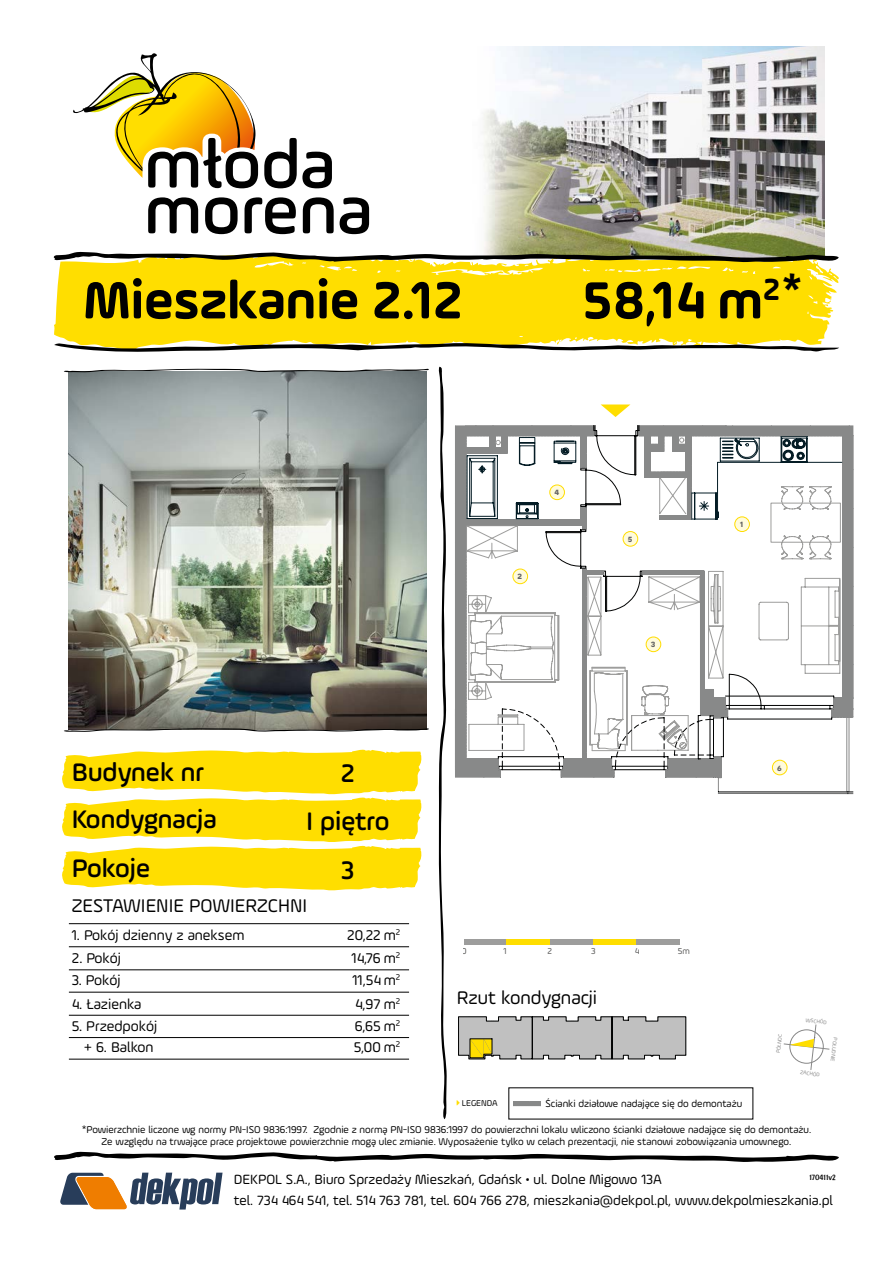
<style>
.page{position:relative;width:893px;height:1263px;background:#fff}
.page>*{position:absolute;margin:0;border:0;box-sizing:border-box;transform-origin:0 0}
.t1{font:700 55.5px "Ample Soft";color:#000}
.t2{font:45px "Cantora One";color:#000}
.t3{font:500 27px/48.2px "Ample Soft";color:#000}
.t4{font:19.5px "Ample Soft";color:#000}
.t5{font:15px/22.5px "Ample Soft";color:#000;text-align:center}
.t6{font:14.25px/21px "Ample Soft";color:#000}
.t7{font:10.5px/12.6px "Ample Soft";color:#000;text-align:center}
.t8{font:9.15px "Ample Soft";color:#575756}
.t9{font:9px "Ample Soft";color:#000}
.t10{font:7.5px "Cantora One";color:#000}
.t11{font:700 7.5px "Novecentosanswide";color:#646363}
.t12{font:5.55px "Ample Soft";color:#878787}
</style>
<div class="page">
<svg style="left:455px;top:425px;width:399px;height:370px"></svg>
<img style="left:482px;top:47px;width:343px;height:205px">
<img style="left:68px;top:372px;width:358px;height:356px">
<div style="left:54px;top:263px;width:785px;height:79px;background:#ffde00"></div>
<svg style="left:54px;top:252px;width:785px;height:11px"></svg>
<svg style="left:54px;top:342px;width:785px;height:10px"></svg>
<svg style="left:438px;top:367px;width:9px;height:752px"></svg>
<svg style="left:64px;top:368px;width:365px;height:4px"></svg>
<svg style="left:64px;top:728px;width:365px;height:4px"></svg>
<svg style="left:62px;top:749px;width:360px;height:141px"></svg>
<svg style="left:54px;top:1151px;width:785px;height:11px"></svg>
<svg style="left:60px;top:1172px;width:163px;height:37px"></svg>
<svg style="left:264px;top:138px;width:68px;height:50px"></svg>
<svg style="left:148px;top:197px;width:50px;height:36px"></svg>
<svg style="left:205px;top:197px;width:33px;height:37px"></svg>
<svg style="left:245px;top:197px;width:51px;height:37px"></svg>
<svg style="left:303px;top:197px;width:31px;height:36px"></svg>
<svg style="left:340px;top:197px;width:29px;height:37px"></svg>
<svg style="left:73px;top:53px;width:185px;height:135px"></svg>
<svg style="left:513px;top:1101px;width:27px;height:6px"></svg>
<hr style="left:69px;top:923px;width:340px;height:1px;background:#000">
<hr style="left:69px;top:946px;width:340px;height:1px;background:#000">
<hr style="left:69px;top:969px;width:340px;height:1px;background:#000">
<hr style="left:69px;top:992px;width:340px;height:1px;background:#000">
<hr style="left:69px;top:1015px;width:340px;height:1px;background:#000">
<hr style="left:69px;top:1037px;width:340px;height:1px;background:#000">
<hr style="left:69px;top:1059px;width:340px;height:1px;background:#000">
<svg style="left:601px;top:404px;width:29px;height:13px"></svg>
<svg style="left:783px;top:1024px;width:47px;height:46px"></svg>
<div style="left:789px;top:1029px;width:35px;height:35px;border:1px solid #878787;border-radius:50%"></div>
<svg style="left:458px;top:1016px;width:228px;height:43px;background:#b4b3ab"></svg>
<div style="left:464px;top:939px;width:43px;height:6px;background:#9d9d9c"></div>
<div style="left:507px;top:939px;width:43px;height:6px;background:#ffde00"></div>
<div style="left:550px;top:939px;width:43px;height:6px;background:#9d9d9c"></div>
<div style="left:593px;top:939px;width:44px;height:6px;background:#ffde00"></div>
<div style="left:637px;top:939px;width:43px;height:6px;background:#9d9d9c"></div>
<div style="left:550px;top:485px;width:14px;height:15px;background:#fffbdc;border-radius:50%"></div>
<div style="left:550px;top:485px;width:15px;height:15px;border:1px solid #fd0;border-radius:50%"></div>
<div style="left:623px;top:531px;width:15px;height:15px;background:#fffbdc;border-radius:50%"></div>
<div style="left:623px;top:531px;width:15px;height:15px;border:1px solid #fd0;border-radius:50%"></div>
<div style="left:772px;top:760px;width:15px;height:15px;background:#fffbdc;border-radius:50%"></div>
<div style="left:772px;top:760px;width:15px;height:15px;border:1px solid #fd0;border-radius:50%"></div>
<div style="left:735px;top:517px;width:14px;height:14px;background:#fffbdc;border-radius:50%"></div>
<div style="left:735px;top:517px;width:15px;height:15px;border:1px solid #fd0;border-radius:50%"></div>
<div style="left:646px;top:637px;width:15px;height:15px;background:#fffbdc;border-radius:50%"></div>
<div style="left:646px;top:637px;width:15px;height:15px;border:1px solid #fd0;border-radius:50%"></div>
<div style="left:513px;top:569px;width:15px;height:15px;background:#fffbdc;border-radius:50%"></div>
<div style="left:513px;top:569px;width:15px;height:15px;border:1px solid #fd0;border-radius:50%"></div>
<h1 class="t1" style="left:83px;top:266px;width:381px">Mieszkanie 2.12</h1>
<h2 class="t2" style="left:782px;top:263px;width:22px">*</h2>
<h1 class="t1" style="left:581px;top:266px;width:201px">58,14 m<sup>2</sup></h1>
<h3 class="t3" style="left:72px;top:747px;width:146px">Budynek nr<br>Kondygnacja<br>Pokoje</h3>
<h3 class="t4" style="left:72px;top:894px;width:237px">ZESTAWIENIE POWIERZCHNI</h3>
<h3 class="t3" style="left:306px;top:749px;width:85px;text-align:center">2<br>I piętro<br>3</h3>
<p class="t11" style="left:518px;top:572px;width:6px">2</p>
<p class="t11" style="left:554px;top:488px;width:6px">4</p>
<p class="t11" style="left:628px;top:535px;width:6px">5</p>
<p class="t11" style="left:651px;top:640px;width:6px">3</p>
<p class="t11" style="left:740px;top:520px;width:5px">1</p>
<p class="t11" style="left:777px;top:763px;width:6px">6</p>
<h3 class="t5" style="left:72px;top:924px;width:174px">1. Pokój dzienny z aneksem</h3>
<h3 class="t5" style="left:72px;top:947px;width:51px">2. Pokój</h3>
<h3 class="t5" style="left:72px;top:969px;width:50px">3. Pokój</h3>
<h3 class="t5" style="left:72px;top:992px;width:71px">4. Łazienka</h3>
<h3 class="t5" style="left:72px;top:1015px;width:87px;line-height:21.6px">5. Przedpokój + 6. Balkon</h3>
<h3 class="t5" style="left:347px;top:924px;width:54px;text-align:justify">20,22 m<sup>2<br></sup>14,76 m<sup>2<br></sup>11,54 m<sup>2<br></sup>4,97 m<sup>2<br></sup>6,65 m<sup>2<br></sup>5,00 m<sup>2</sup></h3>
<p class="t8" style="left:461px;top:945px;width:7px">0</p>
<p class="t8" style="left:503px;top:945px;width:5px">1</p>
<p class="t8" style="left:548px;top:945px;width:6px">2</p>
<p class="t8" style="left:591px;top:945px;width:6px">3</p>
<p class="t8" style="left:635px;top:945px;width:6px">4</p>
<p class="t8" style="left:678px;top:945px;width:14px">5m</p>
<h3 class="t4" style="left:457px;top:986px;width:142px">Rzut kondygnacji</h3>
<p class="t9" style="left:462px;top:1098px;width:37px">LEGENDA</p>
<p class="t7" style="left:545px;top:1097px;width:198px">Ścianki działowe nadające się do demontażu</p>
<p class="t12" style="left:806px;top:1016px;width:23px;rotate:7deg">WSCHÓD</p>
<p class="t12" style="left:775px;top:1053px;width:21px;rotate:-83deg">PÓŁNOC</p>
<p class="t12" style="left:839px;top:1038px;width:26px;rotate:97deg">POŁUDNIE</p>
<p class="t12" style="left:801px;top:1069px;width:21px;rotate:7deg">ZACHÓD</p>
<p class="t7" style="left:82px;top:1123px;width:731px">*Powierzchnie liczone wg normy PN-ISO 9836:1997. Zgodnie z normą PN-ISO 9836:1997 do powierzchni lokalu wliczono ścianki działowe nadające się do demontażu.<br>Ze względu na trwające prace projektowe powierzchnie mogą ulec zmianie. Wyposażenie tylko w celach prezentacji, nie stanowi zobowiązania umownego.</p>
<h3 class="t6" style="left:234px;top:1168px;width:601px">DEKPOL S.A., Biuro Sprzedaży Mieszkań, Gdańsk • ul. Dolne Migowo 13A<br>tel. 734 464 541, tel. 514 763 781, tel. 604 766 278, mieszkania@dekpol.pl, www.dekpolmieszkania.pl</h3>
<p class="t10" style="left:809px;top:1172px;width:28px">170411v2</p>
</div>
